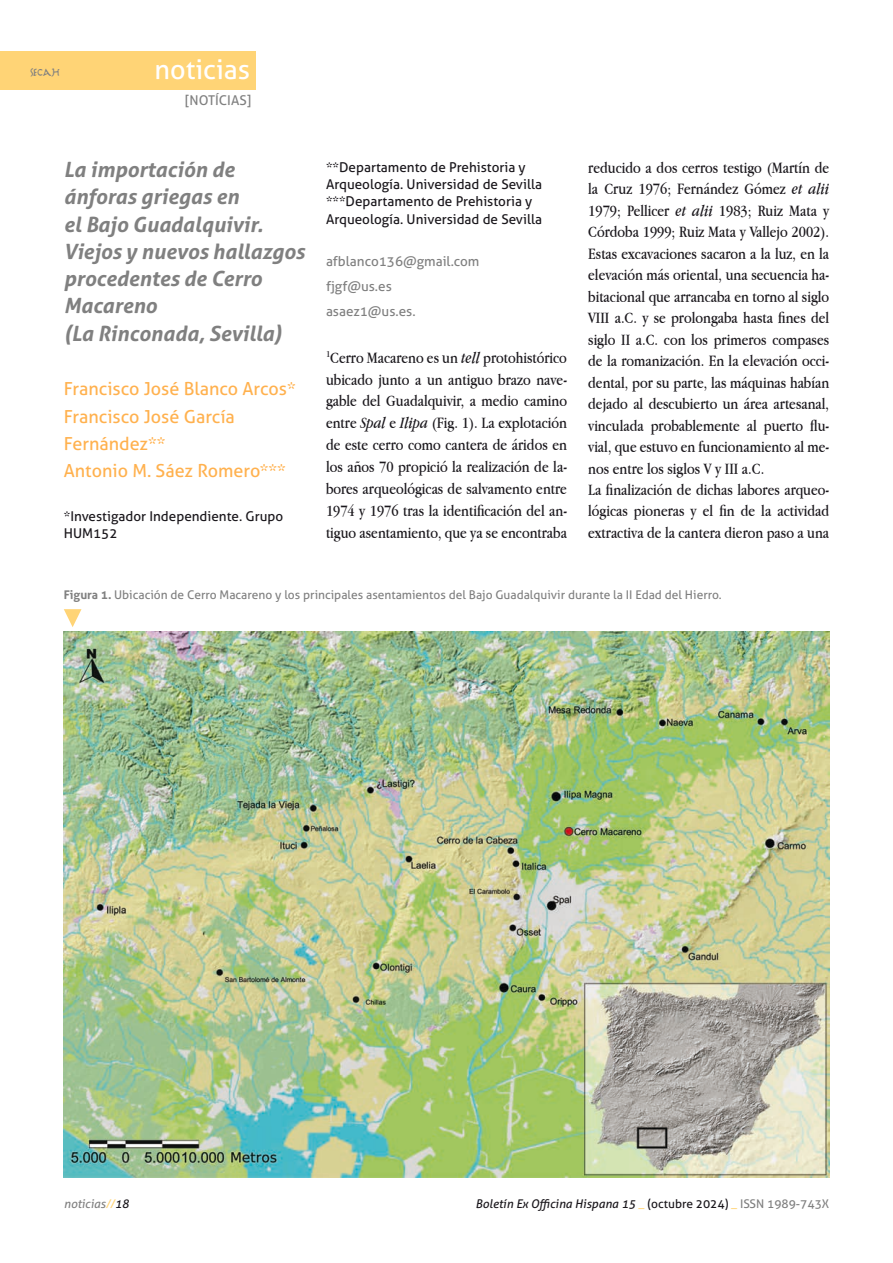
<style>
.page{position:relative;width:893px;height:1263px;background:#fff}
.page>*{position:absolute;margin:0;border:0;box-sizing:border-box;transform-origin:0 0}
.t1{font:27px "Aller";color:#fff}
.TítuloNoticia{font:italic 700 21px/27.3px "Aller";color:#808080}
.NombreAutor{font:18px/27.3px "Aller";color:#ffb14e}
.t2{font:18px "Marathon II";color:#808080}
.TextoCorrido{font:16.5px/21.5px "Apple Garamond";color:#1a171c;text-align:justify}
.Filiación{font:13.5px/17.4px "Aller";color:#1a171c}
.mail{font:13.5px "Aller";color:#808080}
.pieFigura{font:12px "Aller";color:#808080}
.t3{font:italic 12px "Aller";color:#1a171c}
.t4{font:italic 12px "Aller";color:#808080}
.s1{font-style:italic}
.s2{font-weight:700}
.s3{color:#ffd476}
.s4{color:#1a171c}
.s5{font-style:normal;color:#ffd476}
.s6{font-style:normal}
.s7{font-style:normal;color:#808080}
</style>
<div class="page">
<div style="left:0;top:51px;width:255px;height:38px;background:#ffd476"></div>
<svg style="left:64px;top:609px;width:17px;height:18px"></svg>
<img style="left:64px;top:631px;width:765px;height:547px">
<p class="t2" style="left:31px;top:64px;width:31px">secah</p>
<h1 class="t1" style="left:154px;top:53px;width:97px">noticias</h1>
<p class="mail" style="left:185px;top:92px;width:67px">[NOTÍCIAS]</p>
<p class="TítuloNoticia" style="left:64px;top:156px;width:242px">La importación de ánforas griegas en<br>el Bajo Guadalquivir.<br>Viejos y nuevos hallazgos procedentes de Cerro<br>Macareno<br>(La Rinconada, Sevilla)</p>
<p class="NombreAutor" style="left:64px;top:375px;width:233px">Francisco José Blanco Arcos*</p>
<p class="NombreAutor" style="left:64px;top:402px;width:173px">Francisco José García<br>Fernández**</p>
<p class="NombreAutor" style="left:64px;top:457px;width:224px">Antonio M. Sáez Romero***</p>
<p class="Filiación" style="left:64px;top:508px;width:221px;line-height:16.8px">*Investigador Independiente. Grupo<br>HUM152</p>
<p class="Filiación" style="left:326px;top:158px;width:218px">**Departamento de Prehistoria y<br>Arqueología. Universidad de Sevilla</p>
<p class="Filiación" style="left:326px;top:193px;width:218px">***Departamento de Prehistoria y<br>Arqueología. Universidad de Sevilla</p>
<p class="mail" style="left:326px;top:253px;width:155px">afblanco136@gmail.com</p>
<p class="mail" style="left:326px;top:278px;width:67px">fjgf@us.es</p>
<p class="mail" style="left:326px;top:303px;width:91px">asaez1@us.es.</p>
<p class="TextoCorrido" style="left:326px;top:346px;width:242px;line-height:21.9px"><sup>1</sup>Cerro Macareno es un <span class="s1">tell</span> protohistórico ubicado junto a un antiguo brazo nave&shy;gable del Guadalquivir, a medio camino entre <span class="s1">Spal</span> e <span class="s1">Ilipa</span> (Fig. 1). La explotación de este cerro como cantera de áridos en los años 70 propició la realización de la&shy;bores arqueológicas de salvamento entre 1974 y 1976 tras la identificación del an&shy;tiguo asentamiento, que ya se encontraba</p>
<p class="TextoCorrido" style="left:588px;top:157px;width:242px">reducido a dos cerros testigo (Martín de la Cruz 1976; Fernández Gómez <span class="s1">et alii </span>1979; Pellicer <span class="s1">et alii</span> 1983; Ruiz Mata y Córdoba 1999; Ruiz Mata y Vallejo 2002).<br>Estas excavaciones sacaron a la luz, en la elevación más oriental, una secuencia ha&shy;bitacional que arrancaba en torno al siglo VIII a.C. y se prolongaba hasta fines del siglo II a.C. con los primeros compases de la romanización. En la elevación occi&shy;dental, por su parte, las máquinas habían dejado al descubierto un área artesanal, vinculada probablemente al puerto flu&shy;vial, que estuvo en funcionamiento al me&shy;nos entre los siglos V y III a.C.</p>
<p class="TextoCorrido" style="left:588px;top:479px;width:242px">La finalización de dichas labores arqueo&shy;lógicas pioneras y el fin de la actividad extractiva de la cantera dieron paso a una</p>
<p class="pieFigura" style="left:64px;top:587px;width:660px"><span class="s2">Figura 1.</span> Ubicación de Cerro Macareno y los principales asentamientos del Bajo Guadalquivir durante la II Edad del Hierro.</p>
<p class="t4" style="left:64px;top:1196px;width:67px">noticias<span class="s3">//</span><span class="s4">18</span></p>
<p class="t3" style="left:476px;top:1196px;width:355px">Boletín Ex Officina Hispana 15 <span class="s5">_</span> <span class="s6">(octubre 2024)</span> <span class="s5">_</span> <span class="s7">ISSN 1989-743X</span></p>
</div>
